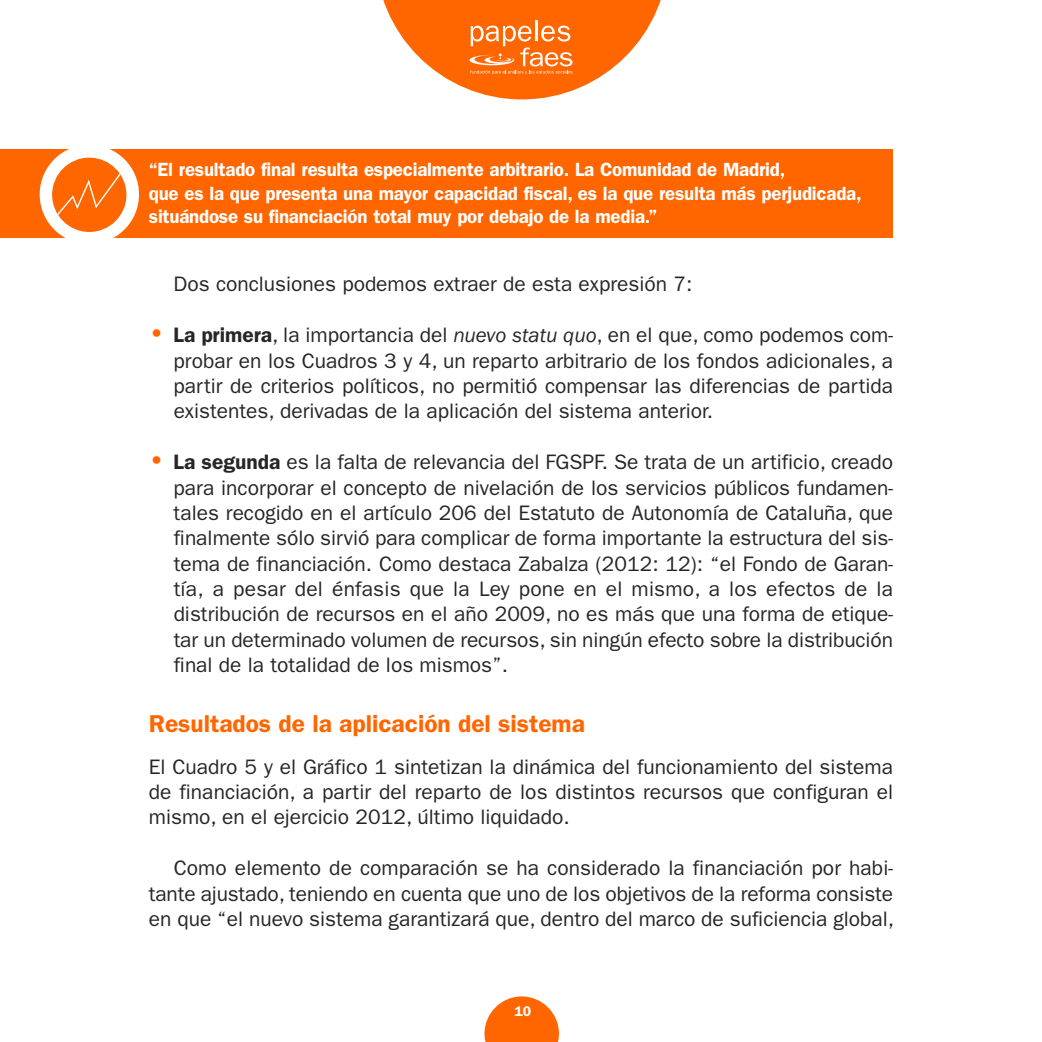
<style>
.page{position:relative;width:1042px;height:1042px;background:#fff}
.page>*{position:absolute;margin:0;border:0;box-sizing:border-box;transform-origin:0 0}
.t1{font:600 24.5px "Franklin Gothic";color:#f60}
.t2{font:21px/25.4px "Franklin Gothic";color:#272627;text-align:justify}
.t3{font:600 19.25px/23.6px "Franklin Gothic";letter-spacing:-.01em;color:#fff}
.t4{font:600 14px "Franklin Gothic";color:#fff}
.s1{font-weight:600;font-size:26.25px;color:#f60}
.s2{font-weight:600}
.s3{font-style:italic}
</style>
<div class="page">
<svg style="left:383px;top:0;width:278px;height:99px"></svg>
<svg style="left:484px;top:996px;width:75px;height:46px"></svg>
<div style="left:0;top:150px;width:893px;height:88px;background:#f60"></div>
<div style="left:40px;top:145px;width:99px;height:99px;background:#fff;border-radius:50%"></div>
<div style="left:52px;top:158px;width:74px;height:74px;background:#f60;border-radius:50%"></div>
<svg style="left:54px;top:158px;width:72px;height:61px"></svg>
<p class="t3" style="left:149px;top:159px;width:714px">“El resultado final resulta especialmente arbitrario. La Comunidad de Madrid,<br>que es la que presenta una mayor capacidad fiscal, es la que resulta más perjudicada, situándose su financiación total muy por debajo de la media.”</p>
<p class="t2" style="left:174px;top:273px;width:520px">Dos conclusiones podemos extraer de esta expresión 7:</p>
<p class="t2" style="left:174px;top:324px;width:721px;text-indent:-25px"><span class="s1">•</span> <span class="s2">La primera</span>, la importancia del <span class="s3">nuevo statu quo</span>, en el que, como podemos com&shy;probar en los Cuadros 3 y 4, un reparto arbitrario de los fondos adicionales, a partir de criterios políticos, no permitió compensar las diferencias de partida existentes, derivadas de la aplicación del sistema anterior.</p>
<p class="t2" style="left:174px;top:451px;width:721px;text-indent:-25px"><span class="s1">•</span> <span class="s2">La segunda</span> es la falta de relevancia del FGSPF. Se trata de un artificio, creado para incorporar el concepto de nivelación de los servicios públicos fundamen&shy;tales recogido en el artículo 206 del Estatuto de Autonomía de Cataluña, que finalmente sólo sirvió para complicar de forma importante la estructura del sis&shy;tema de financiación. Como destaca Zabalza (2012: 12): “el Fondo de Garan&shy;tía, a pesar del énfasis que la Ley pone en el mismo, a los efectos de la distribución de recursos en el año 2009, no es más que una forma de etique&shy;tar un determinado volumen de recursos, sin ningún efecto sobre la distribución final de la totalidad de los mismos”.</p>
<p class="t1" style="left:149px;top:715px;width:437px">Resultados de la aplicación del sistema</p>
<p class="t2" style="left:149px;top:755px;width:746px">El Cuadro 5 y el Gráfico 1 sintetizan la dinámica del funcionamiento del sistema de financiación, a partir del reparto de los distintos recursos que configuran el mismo, en el ejercicio 2012, último liquidado.</p>
<p class="t2" style="left:149px;top:857px;width:747px;text-indent:25px">Como elemento de comparación se ha considerado la financiación por habi&shy;tante ajustado, teniendo en cuenta que uno de los objetivos de la reforma consiste en que “el nuevo sistema garantizará que, dentro del marco de suficiencia global,</p>
<p class="t4" style="left:514px;top:1006px;width:18px">10</p>
</div>
